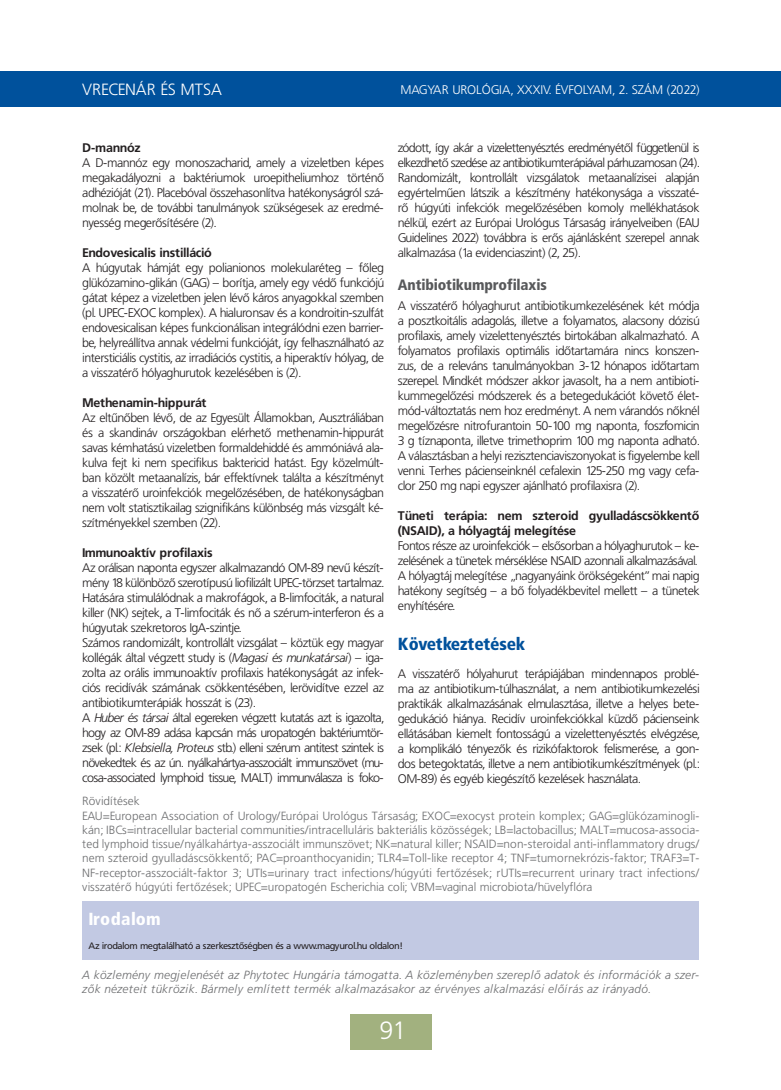
<style>
.page{position:relative;width:781px;height:1090px;background:#fff}
.page>*{position:absolute;margin:0;border:0;box-sizing:border-box;transform-origin:0 0}
.t1{font:25px "Frutiger Lt PFL";color:#fff}
.t2{font:17.5px "Frutiger Blk Cn PFL";color:#00519c}
.t3{font:17.5px "Frutiger Blk Cn PFL";letter-spacing:.03em;color:#fff}
.t4{font:16.25px "Frutiger Lt PFL";letter-spacing:.04em;color:#fff}
.t5{font:15px "Frutiger Blk Cn PFL";color:#58595b}
.t6{font:12.5px/15px "Frutiger Lt PFL";color:#231f20;text-align:justify}
.t7{font:700 12.5px/15px "Frutiger PFL";color:#231f20}
.t8{font:12.5px "Frutiger Lt PFL";letter-spacing:.04em;color:#fff}
.t9{font:11.88px/14.2px "Frutiger Lt PFL";letter-spacing:.04em;color:#6d6e70}
.t10{font:italic 11.88px/14.2px "Frutiger Lt PFL";letter-spacing:.04em;color:#6d6e70}
.t11{font:9.38px "Frutiger PFL";color:#231f20}
.s1{font-style:italic}
</style>
<div class="page">
<div style="left:1px;top:72px;width:779px;height:35px;background:#00519c"></div>
<div style="left:350px;top:1014px;width:81px;height:36px;background:#a2b17f"></div>
<div style="left:82px;top:901px;width:617px;height:59px;background:#c2c9e3"></div>
<h3 class="t4" style="left:82px;top:83px;width:141px">VRECENÁR ÉS MTSA</h3>
<p class="t8" style="left:400px;top:85px;width:300px">MAGYAR UROLÓGIA, XXXIV. ÉVFOLYAM, 2. SZÁM (2022)</p>
<p class="t6" style="left:398px;top:141px;width:303px">zódott, így akár a vizelettenyésztés eredményétől függetlenül is elkezdhető szedése az antibiotikumterápiával párhuzamosan (24).<br>Randomizált, kontrollált vizsgálatok metaanalízisei alapján egyértelműen látszik a készítmény hatékonysága a visszaté&shy;rő húgyúti infekciók megelőzésében komoly mellékhatások nélkül, ezért az Európai Urológus Társaság irányelveiben (EAU Guidelines 2022) továbbra is erős ajánlásként szerepel annak alkalmazása (1a evidenciaszint) (2, 25).</p>
<p class="t5" style="left:398px;top:279px;width:150px">Antibiotikumprofilaxis</p>
<p class="t6" style="left:398px;top:299px;width:303px">A visszatérő hólyaghurut antibiotikumkezelésének két módja a posztkoitális adagolás, illetve a folyamatos, alacsony dózisú profilaxis, amely vizelettenyésztés birtokában alkalmazható. A folyamatos profilaxis optimális időtartamára nincs konszen&shy;zus, de a releváns tanulmányokban 3-12 hónapos időtartam szerepel. Mindkét módszer akkor javasolt, ha a nem antibioti&shy;kummegelőzési módszerek és a betegedukációt követő élet&shy;mód-változtatás nem hoz eredményt. A nem várandós nőknél megelőzésre nitrofurantoin 50-100 mg naponta, foszfomicin 3 g tíznaponta, illetve trimethoprim 100 mg naponta adható.<br>A választásban a helyi rezisztenciaviszonyokat is figyelembe kell venni. Terhes pácienseinknél cefalexin 125-250 mg vagy cefa&shy;clor 250 mg napi egyszer ajánlható profilaxisra (2).</p>
<p class="t7" style="left:398px;top:509px;width:303px">Tüneti terápia: nem szteroid gyulladáscsökkentő (NSAID), a hólyagtáj melegítése</p>
<p class="t6" style="left:398px;top:539px;width:303px;text-align:left">Fontos része az uroinfekciók – elsősorban a hólyaghurutok – ke&shy;zelésének a tünetek mérséklése NSAID azonnali alkalmazásával.<br>A hólyagtáj melegítése „nagyanyáink örökségeként” mai napig hatékony segítség – a bő folyadékbevitel mellett – a tünetek enyhítésére.</p>
<h2 class="t2" style="left:398px;top:637px;width:129px">Következtetések</h2>
<p class="t6" style="left:398px;top:667px;width:303px">A visszatérő hólyahurut terápiájában mindennapos problé&shy;ma az antibiotikum-túlhasználat, a nem antibiotikumkezelési praktikák alkalmazásának elmulasztása, illetve a helyes bete&shy;gedukáció hiánya. Recidív uroinfekciókkal küzdő pácienseink ellátásában kiemelt fontosságú a vizelettenyésztés elvégzése, a komplikáló tényezők és rizikófaktorok felismerése, a gon&shy;dos betegoktatás, illetve a nem antibiotikumkészítmények (pl.:<br>OM-89) és egyéb kiegészítő kezelések használata.</p>
<p class="t9" style="left:82px;top:795px;width:618px">Rövidítések<br>EAU=European Association of Urology/Európai Urológus Társaság; EXOC=exocyst protein komplex; GAG=glükózaminogli&shy;kán; IBCs=intracellular bacterial communities/intracelluláris bakteriális közösségek; LB=lactobacillus; MALT=mucosa-associa&shy;ted lymphoid tissue/nyálkahártya-asszociált immunszövet; NK=natural killer; NSAID=non-steroidal anti-inflammatory drugs/ nem szteroid gyulladáscsökkentő; PAC=proanthocyanidin; TLR4=Toll-like receptor 4; TNF=tumornekrózis-faktor; TRAF3=T-NF-receptor-asszociált-faktor 3; UTIs=urinary tract infections/húgyúti fertőzések; rUTIs=recurrent urinary tract infections/ visszatérő húgyúti fertőzések; UPEC=uropatogén Escherichia coli; VBM=vaginal microbiota/hüvelyflóra</p>
<p class="t7" style="left:82px;top:141px;width:60px">D-mannóz</p>
<p class="t6" style="left:82px;top:156px;width:303px">A D-mannóz egy monoszacharid, amely a vizeletben képes megakadályozni a baktériumok uroepitheliumhoz történő adhézióját (21). Placebóval összehasonlítva hatékonyságról szá&shy;molnak be, de további tanulmányok szükségesek az eredmé&shy;nyesség megerősítésére (2).</p>
<p class="t7" style="left:82px;top:246px;width:131px">Endovesicalis instilláció</p>
<p class="t6" style="left:82px;top:261px;width:303px">A húgyutak hámját egy polianionos molekularéteg – főleg glükózamino-glikán (GAG) – borítja, amely egy védő funkciójú gátat képez a vizeletben jelen lévő káros anyagokkal szemben (pl. UPEC-EXOC komplex). A hialuronsav és a kondroitin-szulfát endovesicalisan képes funkcionálisan integrálódni ezen barrier&shy;be, helyreállítva annak védelmi funkcióját, így felhasználható az intersticiális cystitis, az irradiációs cystitis, a hiperaktív hólyag, de a visszatérő hólyaghurutok kezelésében is (2).</p>
<p class="t7" style="left:82px;top:396px;width:126px">Methenamin-hippurát</p>
<p class="t6" style="left:82px;top:411px;width:303px">Az eltűnőben lévő, de az Egyesült Államokban, Ausztráliában és a skandináv országokban elérhető methenamin-hippurát savas kémhatású vizeletben formaldehiddé és ammóniává ala&shy;kulva fejt ki nem specifikus baktericid hatást. Egy közelmúlt&shy;ban közölt metaanalízis, bár effektívnek találta a készítményt a visszatérő uroinfekciók megelőzésében, de hatékonyságban nem volt statisztikailag szignifikáns különbség más vizsgált ké&shy;szítményekkel szemben (22).</p>
<p class="t7" style="left:82px;top:546px;width:132px">Immunoaktív profilaxis</p>
<p class="t6" style="left:82px;top:561px;width:303px;text-align:left">Az orálisan naponta egyszer alkalmazandó OM-89 nevű készít&shy;mény 18 különböző szerotípusú liofilizált UPEC-törzset tartalmaz.<br>Hatására stimulálódnak a makrofágok, a B-limfociták, a natural killer (NK) sejtek, a T-limfociták és nő a szérum-interferon és a húgyutak szekretoros IgA-szintje.<br>Számos randomizált, kontrollált vizsgálat – köztük egy magyar kollégák által végzett study is (<span class="s1">Magasi és munkatársai</span>) – iga&shy;zolta az orális immunoaktív profilaxis hatékonyságát az infek&shy;ciós recidívák számának csökkentésében, lerövidítve ezzel az antibiotikumterápiák hosszát is (23).<br>A <span class="s1">Huber és társai</span> által egereken végzett kutatás azt is igazolta, hogy az OM-89 adása kapcsán más uropatogén baktériumtör&shy;zsek (pl.: <span class="s1">Klebsiella, Proteus</span> stb.) elleni szérum antitest szintek is növekedtek és az ún. nyálkahártya-asszociált immunszövet (mu&shy;cosa-associated lymphoid tissue, MALT) immunválasza is foko-</p>
<h2 class="t3" style="left:88px;top:911px;width:73px">Irodalom</h2>
<p class="t11" style="left:88px;top:942px;width:315px">Az irodalom megtalálható a szerkesztőségben és a www.magyurol.hu oldalon!</p>
<p class="t10" style="left:82px;top:968px;width:618px">A közlemény megjelenését az Phytotec Hungária támogatta. A közleményben szereplő adatok és információk a szer&shy;zők nézeteit tükrözik. Bármely említett termék alkalmazásakor az érvényes alkalmazási előírás az irányadó.</p>
<h1 class="t1" style="left:379px;top:1020px;width:24px">91</h1>
</div>
